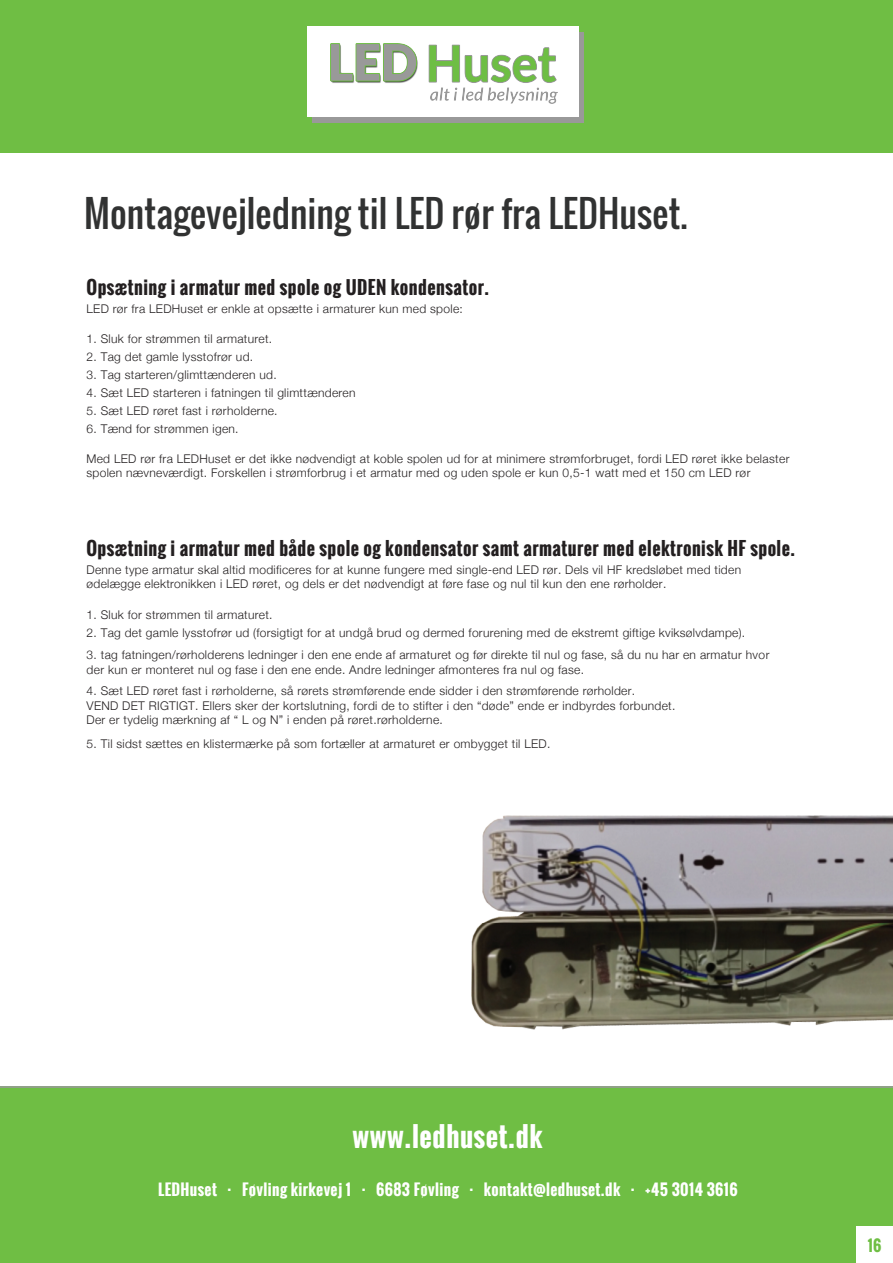
<style>
.page{position:relative;width:893px;height:1263px;background:#fff}
.page>*{position:absolute;margin:0;border:0;box-sizing:border-box;transform-origin:0 0}
.t1{font:36px "Oswald";color:#313232}
.t2{font:700 26.85px "Oswald";letter-spacing:.025em;color:#fff}
.t3{font:700 18px "Oswald";letter-spacing:.025em;color:#231f20}
.t4{font:700 15.15px "Oswald";letter-spacing:.025em;color:#fff}
.t5{font:700 15.15px "Oswald";color:#6fbe44}
.t6{font:300 12px/14.4px "Helvetica Neue";letter-spacing:.025em;color:#231f20}
</style>
<div class="page">
<div style="left:0;top:1087px;width:893px;height:176px;background:#6fbe44"></div>
<div style="left:0;top:0;width:893px;height:153px;background:#6fbe44"></div>
<div style="left:312px;top:32px;width:272px;height:90px;background:#999"></div>
<div style="left:308px;top:27px;width:271px;height:90px;background:#fff"></div>
<img style="left:330px;top:44px;width:227px;height:60px">
<hr style="left:0;top:1086px;width:893px;height:1px;background:#999">
<img style="left:471px;top:815px;width:422px;height:215px">
<div style="left:857px;top:1226px;width:36px;height:37px;background:#fff"></div>
<h1 class="t1" style="left:84px;top:186px;width:605px">Montagevejledning til LED rør fra LEDHuset.</h1>
<h3 class="t3" style="left:87px;top:274px;width:404px">Opsætning i armatur med spole og UDEN kondensator.</h3>
<p class="t6" style="left:87px;top:301px;width:378px">LED rør fra LEDHuset er enkle at opsætte i armaturer kun med spole:</p>
<p class="t6" style="left:87px;top:331px;width:187px">1. Sluk for strømmen til armaturet.</p>
<p class="t6" style="left:87px;top:349px;width:168px">2. Tag det gamle lysstofrør ud.</p>
<p class="t6" style="left:87px;top:367px;width:192px">3. Tag starteren/glimttænderen ud.</p>
<p class="t6" style="left:87px;top:385px;width:271px">4. Sæt LED starteren i fatningen til glimttænderen</p>
<p class="t6" style="left:87px;top:403px;width:193px">5. Sæt LED røret fast i rørholderne.</p>
<p class="t6" style="left:87px;top:421px;width:154px">6. Tænd for strømmen igen.</p>
<p class="t6" style="left:87px;top:451px;width:704px">Med LED rør fra LEDHuset er det ikke nødvendigt at koble spolen ud for at minimere strømforbruget, fordi LED røret ikke belaster spolen nævneværdigt. Forskellen i strømforbrug i et armatur med og uden spole er kun 0,5-1 watt med et 150 cm LED rør</p>
<h3 class="t3" style="left:87px;top:535px;width:710px">Opsætning i armatur med både spole og kondensator samt armaturer med elektronisk HF spole.</h3>
<p class="t6" style="left:87px;top:562px;width:656px">Denne type armatur skal altid modificeres for at kunne fungere med single-end LED rør. Dels vil HF kredsløbet med tiden ødelægge elektronikken i LED røret, og dels er det nødvendigt at føre fase og nul til kun den ene rørholder.</p>
<p class="t6" style="left:87px;top:607px;width:188px">1. Sluk for strømmen til armaturet.</p>
<p class="t6" style="left:87px;top:625px;width:660px">2. Tag det gamle lysstofrør ud (forsigtigt for at undgå brud og dermed forurening med de ekstremt giftige kviksølvdampe).</p>
<p class="t6" style="left:87px;top:648px;width:684px">3. tag fatningen/rørholderens ledninger i den ene ende af armaturet og før direkte til nul og fase, så du nu har en armatur hvor der kun er monteret nul og fase i den ene ende. Andre ledninger afmonteres fra nul og fase.</p>
<p class="t6" style="left:87px;top:684px;width:590px">4. Sæt LED røret fast i rørholderne, så rørets strømførende ende sidder i den strømførende rørholder.<br>VEND DET RIGTIGT. Ellers sker der kortslutning, fordi de to stifter i den “døde” ende er indbyrdes forbundet.<br>Der er tydelig mærkning af “ L og N” i enden på røret.rørholderne.</p>
<p class="t6" style="left:87px;top:736px;width:465px">5. Til sidst sættes en klistermærke på som fortæller at armaturet er ombygget til LED.</p>
<h2 class="t2" style="left:353px;top:1116px;width:191px">www.ledhuset.dk</h2>
<p class="t4" style="left:158px;top:1178px;width:581px">LEDHuset · Føvling kirkevej 1 · 6683 Føvling · kontakt@ledhuset.dk · +45 3014 3616</p>
<p class="t5" style="left:868px;top:1234px;width:15px">16</p>
</div>
